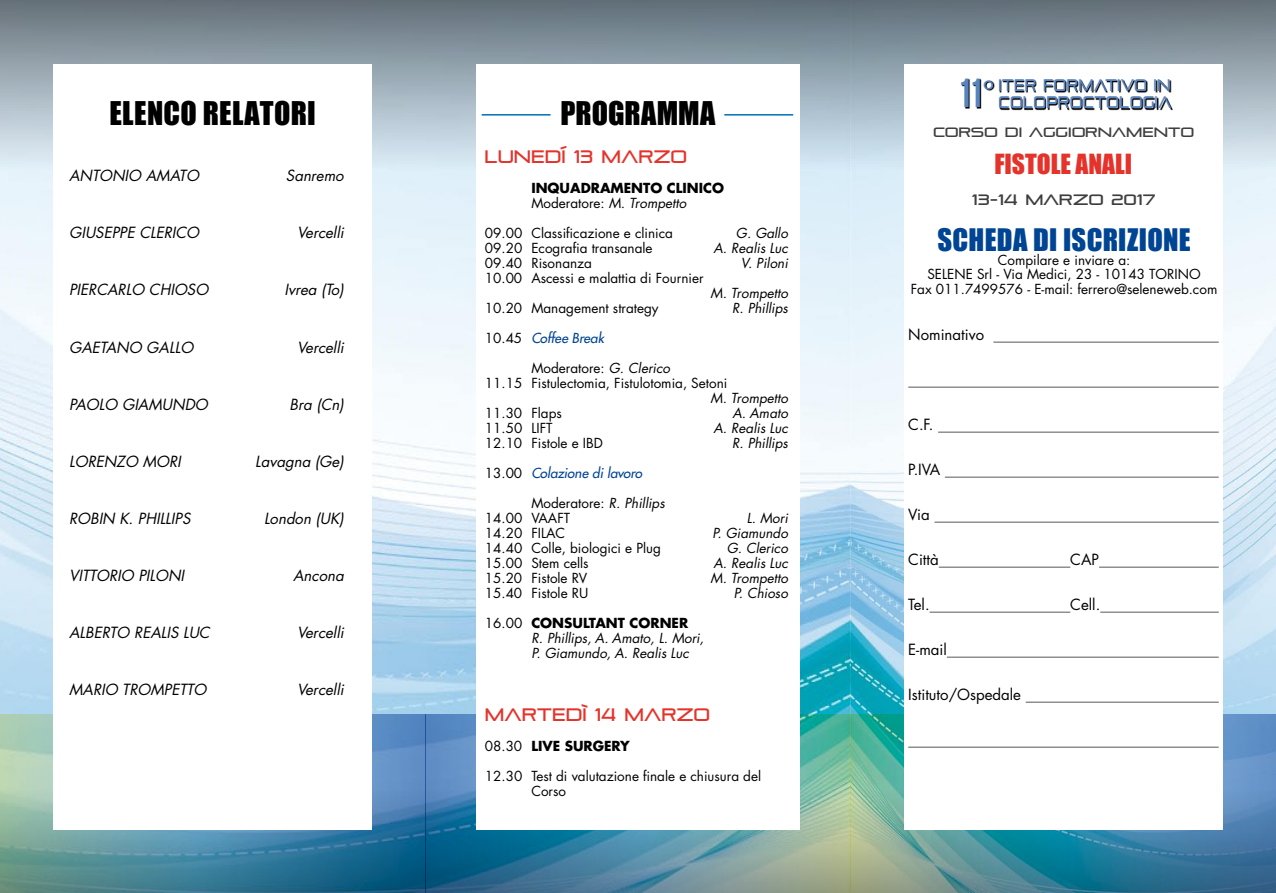
<style>
.page{position:relative;width:1276px;height:893px;background:#fff}
.page>*{position:absolute;margin:0;border:0;box-sizing:border-box;transform-origin:0 0}
.t1{font:30px "Impact";letter-spacing:.01em;color:#000}
.t2{font:28.5px "Impact";letter-spacing:.01em;color:#004494}
.t3{font:25.5px "Impact";color:#e5332b}
.t4{font:18px "Pirulen";letter-spacing:.015em;color:#e5332b;scale:.9 1}
.t5{font:16.8px/17.2px "Pirulen";letter-spacing:.03em;color:#5783be;text-align:right;scale:.74 1}
.t6{font:italic 15px "Futura";color:#000}
.t7{font:15px "Futura";color:#000}
.t8{font:15px "Pirulen";color:#3e3e40}
.t9{font:13.5px/15px "Futura";color:#000}
.t10{font:italic 13.5px/15px "Futura";color:#000}
.t11{font:700 13.5px/15px "Futura";color:#000}
.t12{font:italic 13.5px "Futura";color:#004494}
.t13{font:13.5px "Pirulen";color:#3e3e40}
.s1{font-weight:400}
.s2{font-weight:400;font-style:italic}
.s3{font-style:normal;color:#000}
.s4{font-style:italic}
.s5{font-style:normal}
.s6{font-weight:700;font-style:normal}
.s7{font-family:"Helvetica";font-weight:900;font-stretch:extra-condensed;font-size:39.9px}
</style>
<div class="page">
<img style="left:850px;top:172px;width:426px;height:542px">
<svg style="left:0;top:172px;width:850px;height:542px"></svg>
<svg style="left:850px;top:714px;width:426px;height:66px;background:#53a2b0"></svg>
<svg style="left:425px;top:714px;width:425px;height:66px;background:#5aa1b2"></svg>
<svg style="left:0;top:714px;width:425px;height:66px;background:#86aebe"></svg>
<div style="left:0;top:0;width:1276px;height:172px;background:linear-gradient(to bottom,#62707a,#def0fc)"></div>
<img style="left:0;top:780px;width:1276px;height:113px">
<div style="left:53px;top:64px;width:319px;height:765px;background:#fff"></div>
<div style="left:476px;top:64px;width:323px;height:765px;background:#fff"></div>
<div style="left:904px;top:64px;width:318px;height:765px;background:#fff"></div>
<hr style="left:993px;top:342px;width:225px;height:1px;background:#58585a">
<hr style="left:908px;top:387px;width:310px;height:1px;background:#58585a">
<hr style="left:938px;top:432px;width:280px;height:1px;background:#58585a">
<hr style="left:945px;top:477px;width:273px;height:1px;background:#58585a">
<hr style="left:934px;top:522px;width:284px;height:1px;background:#58585a">
<hr style="left:939px;top:567px;width:131px;height:1px;background:#58585a">
<hr style="left:1099px;top:567px;width:119px;height:1px;background:#58585a">
<hr style="left:929px;top:612px;width:141px;height:1px;background:#58585a">
<hr style="left:1100px;top:612px;width:118px;height:1px;background:#58585a">
<hr style="left:947px;top:657px;width:271px;height:1px;background:#58585a">
<hr style="left:1025px;top:702px;width:193px;height:1px;background:#58585a">
<hr style="left:908px;top:747px;width:310px;height:1px;background:#58585a">
<svg style="left:1029px;top:80px;width:144px;height:31px"></svg>
<svg style="left:961px;top:78px;width:68px;height:33px"></svg>
<hr style="left:482px;top:114px;width:68px;height:2px;background:#006fb4">
<hr style="left:724px;top:114px;width:69px;height:2px;background:#006fb4">
<h1 class="t1" style="left:109px;top:95px;width:208px">ELENCO RELATORI</h1>
<p class="t6" style="left:69px;top:166px;width:135px">ANTONIO AMATO</p>
<p class="t6" style="left:286px;top:166px;width:63px">Sanremo</p>
<p class="t6" style="left:69px;top:223px;width:135px">GIUSEPPE CLERICO</p>
<p class="t6" style="left:297px;top:223px;width:52px">Vercelli</p>
<p class="t6" style="left:69px;top:280px;width:144px">PIERCARLO CHIOSO</p>
<p class="t6" style="left:284px;top:280px;width:64px">Ivrea (To)</p>
<p class="t6" style="left:69px;top:337px;width:129px">GAETANO GALLO</p>
<p class="t6" style="left:297px;top:337px;width:52px">Vercelli</p>
<p class="t6" style="left:69px;top:394px;width:144px">PAOLO GIAMUNDO</p>
<p class="t6" style="left:289px;top:394px;width:59px">Bra (Cn)</p>
<p class="t6" style="left:69px;top:451px;width:117px">LORENZO MORI</p>
<p class="t6" style="left:255px;top:451px;width:94px">Lavagna (Ge)</p>
<p class="t6" style="left:69px;top:508px;width:126px">ROBIN K. PHILLIPS</p>
<p class="t6" style="left:264px;top:508px;width:85px">London (UK)</p>
<p class="t6" style="left:69px;top:565px;width:120px">VITTORIO PILONI</p>
<p class="t6" style="left:293px;top:565px;width:56px">Ancona</p>
<p class="t6" style="left:69px;top:622px;width:146px">ALBERTO REALIS LUC</p>
<p class="t6" style="left:297px;top:622px;width:52px">Vercelli</p>
<p class="t6" style="left:69px;top:679px;width:142px">MARIO TROMPETTO</p>
<p class="t6" style="left:297px;top:679px;width:52px">Vercelli</p>
<h1 class="t1" style="left:560px;top:95px;width:34px">PROGRAMMA</h1>
<h3 class="t4" style="left:485px;top:145px;width:226px">LUNEDÍ 13 MARZO</h3>
<p class="t11" style="left:531px;top:180px;width:194px">INQUADRAMENTO CLINICO<br><span class="s1">Moderatore:</span> <span class="s2">M. Trompetto</span></p>
<p class="t9" style="left:485px;top:225px;width:190px">09.00 Classificazione e clinica</p>
<p class="t10" style="left:736px;top:225px;width:53px">G. Gallo</p>
<p class="t9" style="left:485px;top:240px;width:169px">09.20 Ecografia transanale</p>
<p class="t10" style="left:713px;top:240px;width:76px">A. Realis Luc</p>
<p class="t9" style="left:485px;top:255px;width:109px">09.40 Risonanza</p>
<p class="t10" style="left:741px;top:255px;width:49px">V. Piloni</p>
<p class="t9" style="left:485px;top:270px;width:220px">10.00 Ascessi e malattia di Fournier</p>
<p class="t10" style="left:710px;top:285px;width:79px">M. Trompetto</p>
<p class="t9" style="left:485px;top:300px;width:175px">10.20 Management strategy</p>
<p class="t10" style="left:732px;top:300px;width:57px">R. Phillips</p>
<p class="t12" style="left:485px;top:329px;width:121px"><span class="s3">10.45</span> Coffee Break</p>
<p class="t9" style="left:485px;top:360px;width:244px;text-indent:46px">Moderatore: <span class="s4">G. Clerico<br></span>11.15 Fistulectomia, Fistulotomia, Setoni</p>
<p class="t10" style="left:710px;top:390px;width:79px">M. Trompetto</p>
<p class="t9" style="left:485px;top:405px;width:78px">11.30 Flaps</p>
<p class="t10" style="left:732px;top:405px;width:57px">A. Amato</p>
<p class="t9" style="left:485px;top:420px;width:69px">11.50 LIFT</p>
<p class="t10" style="left:713px;top:420px;width:76px">A. Realis Luc</p>
<p class="t9" style="left:485px;top:435px;width:120px">12.10 Fistole e IBD</p>
<p class="t10" style="left:732px;top:435px;width:57px">R. Phillips</p>
<p class="t12" style="left:485px;top:464px;width:159px"><span class="s3">13.00</span> Colazione di lavoro</p>
<p class="t9" style="left:485px;top:495px;width:181px;text-indent:46px">Moderatore: <span class="s4">R. Phillips<br></span>14.00 VAAFT</p>
<p class="t10" style="left:747px;top:510px;width:43px">L. Mori</p>
<p class="t9" style="left:485px;top:525px;width:82px">14.20 FILAC</p>
<p class="t10" style="left:712px;top:525px;width:77px">P. Giamundo</p>
<p class="t9" style="left:485px;top:540px;width:178px">14.40 Colle, biologici e Plug</p>
<p class="t10" style="left:727px;top:540px;width:63px">G. Clerico</p>
<p class="t9" style="left:485px;top:555px;width:105px">15.00 Stem cells</p>
<p class="t10" style="left:713px;top:555px;width:76px">A. Realis Luc</p>
<p class="t9" style="left:485px;top:570px;width:104px">15.20 Fistole RV</p>
<p class="t10" style="left:710px;top:570px;width:79px">M. Trompetto</p>
<p class="t9" style="left:485px;top:585px;width:105px">15.40 Fistole RU</p>
<p class="t10" style="left:733px;top:585px;width:56px">P. Chioso</p>
<p class="t10" style="left:531px;top:615px;width:174px;text-indent:-46px"><span class="s5">16.00</span> <span class="s6">CONSULTANT CORNER<br></span>R. Phillips, A. Amato, L. Mori,<br>P. Giamundo, A. Realis Luc</p>
<h3 class="t4" style="left:485px;top:703px;width:252px">MARTEDÌ 14 MARZO</h3>
<p class="t11" style="left:485px;top:738px;width:146px"><span class="s1">08.30</span> LIVE SURGERY</p>
<p class="t9" style="left:531px;top:768px;width:231px;text-indent:-46px">12.30 Test di valutazione finale e chiusura del<br>Corso</p>
<p class="t5" style="left:959px;top:76px;width:287px">ITER FORMATIVO IN<br><span class="s7">11</span><sup>°</sup> COLOPROCTOLOGIA</p>
<p class="t13" style="left:933px;top:124px;width:263px">CORSO DI AGGIORNAMENTO</p>
<h3 class="t3" style="left:994px;top:149px;width:139px">FISTOLE ANALI</h3>
<p class="t8" style="left:972px;top:191px;width:185px">13-14 MARZO 2017</p>
<h2 class="t2" style="left:937px;top:222px;width:255px">SCHEDA DI ISCRIZIONE</h2>
<p class="t9" style="left:910px;top:253px;width:308px;line-height:14.2px;text-align:center">Compilare e inviare a:<br>SELENE Srl - Via Medici, 23 - 10143 TORINO<br>Fax 011.7499576 - E-mail: ferrero@seleneweb.com</p>
<p class="t7" style="left:908px;top:324px;width:77px">Nominativo</p>
<p class="t7" style="left:908px;top:414px;width:27px">C.F.</p>
<p class="t7" style="left:908px;top:459px;width:33px">P.IVA</p>
<p class="t7" style="left:908px;top:504px;width:23px">Via</p>
<p class="t7" style="left:908px;top:549px;width:32px">Città</p>
<p class="t7" style="left:1070px;top:549px;width:30px">CAP</p>
<p class="t7" style="left:908px;top:594px;width:23px">Tel.</p>
<p class="t7" style="left:1070px;top:594px;width:31px">Cell.</p>
<p class="t7" style="left:908px;top:639px;width:40px">E-mail</p>
<p class="t7" style="left:908px;top:684px;width:114px">Istituto/Ospedale</p>
</div>
